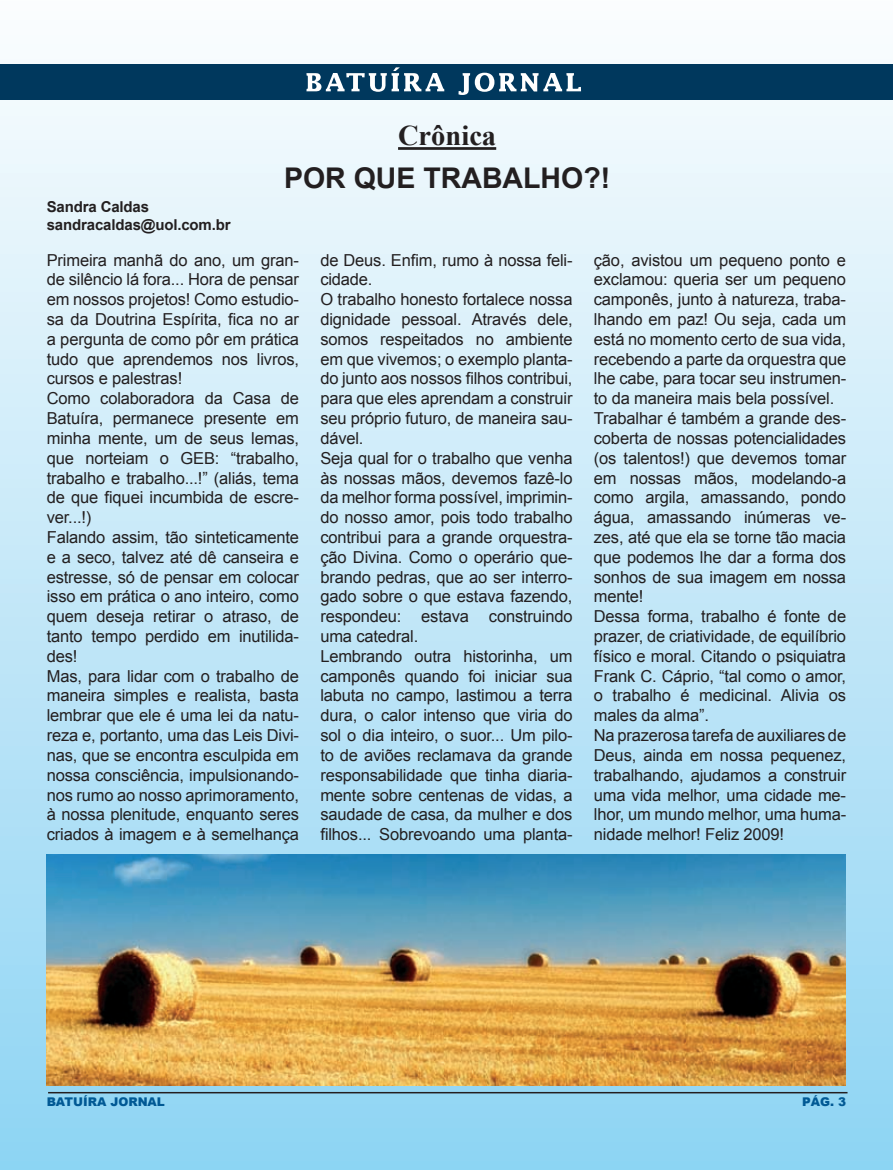
<style>
.page{position:relative;width:893px;height:1170px;background:#fff}
.page>*{position:absolute;margin:0;border:0;box-sizing:border-box;transform-origin:0 0}
.t1{font:700 28.5px "Arial";color:#231f20}
.t2{font:700 28.5px "Times New Roman";color:#231f20}
.t3{font:16.5px/19.8px "Arial";letter-spacing:-.01em;color:#231f20}
.t4{font:700 15px/18px "Arial";letter-spacing:-.01em;color:#231f20}
.t5{font:900 12px "Arial";color:#015994}
</style>
<div class="page">
<div style="left:0;top:0;width:893px;height:1169px;background:linear-gradient(to bottom,#fbfdfe,#8ed3f2)"></div>
<div style="left:0;top:64px;width:893px;height:35px;background:#00385d"></div>
<svg style="left:306px;top:67px;width:138px;height:25px"></svg>
<svg style="left:458px;top:73px;width:123px;height:22px"></svg>
<hr style="left:398px;top:147px;width:98px;height:3px;background:#231f20">
<hr style="left:48px;top:1091px;width:799px;height:2px;background:#231f20">
<img style="left:47px;top:854px;width:798px;height:231px">
<p class="t4" style="left:47px;top:198px;width:185px">Sandra Caldas sandracaldas@uol.com.br</p>
<h1 class="t2" style="left:398px;top:116px;width:100px">Crônica</h1>
<h1 class="t1" style="left:284px;top:159px;width:328px">POR QUE TRABALHO?!</h1>
<p class="t3" style="left:47px;top:250px;width:254px">Primeira manhã do ano, um gran&shy;de silêncio lá fora... Hora de pensar em nossos projetos! Como estudio&shy;sa da Doutrina Espírita, fica no ar a pergunta de como pôr em prática tudo que aprendemos nos livros, cursos e palestras!<br>Como colaboradora da Casa de<br>Batuíra, permanece presente em minha mente, um de seus lemas, que norteiam o GEB: “trabalho, trabalho e trabalho...!” (aliás, tema de que fiquei incumbida de escre&shy;ver...!)<br>Falando assim, tão sinteticamente e a seco, talvez até dê canseira e estresse, só de pensar em colocar isso em prática o ano inteiro, como quem deseja retirar o atraso, de tanto tempo perdido em inutilida&shy;des!<br>Mas, para lidar com o trabalho de maneira simples e realista, basta lembrar que ele é uma lei da natu&shy;reza e, portanto, uma das Leis Divi&shy;nas, que se encontra esculpida em nossa consciência, impulsionando&shy;nos rumo ao nosso aprimoramento, à nossa plenitude, enquanto seres criados à imagem e à semelhança</p>
<p class="t3" style="left:320px;top:250px;width:254px">de Deus. Enfim, rumo à nossa feli&shy;cidade.<br>O trabalho honesto fortalece nossa dignidade pessoal. Através dele, somos respeitados no ambiente em que vivemos; o exemplo planta&shy;do junto aos nossos filhos contribui, para que eles aprendam a construir seu próprio futuro, de maneira sau&shy;dável.<br>Seja qual for o trabalho que venha às nossas mãos, devemos fazê-lo da melhor forma possível, imprimin&shy;do nosso amor, pois todo trabalho contribui para a grande orquestra&shy;ção Divina. Como o operário que&shy;brando pedras, que ao ser interro&shy;gado sobre o que estava fazendo, respondeu: estava construindo uma catedral.<br>Lembrando outra historinha, um camponês quando foi iniciar sua labuta no campo, lastimou a terra dura, o calor intenso que viria do sol o dia inteiro, o suor... Um pilo&shy;to de aviões reclamava da grande responsabilidade que tinha diaria&shy;mente sobre centenas de vidas, a saudade de casa, da mulher e dos filhos... Sobrevoando uma planta-</p>
<p class="t3" style="left:594px;top:250px;width:254px">ção, avistou um pequeno ponto e exclamou: queria ser um pequeno camponês, junto à natureza, traba&shy;lhando em paz! Ou seja, cada um está no momento certo de sua vida, recebendo a parte da orquestra que lhe cabe, para tocar seu instrumen&shy;to da maneira mais bela possível.<br>Trabalhar é também a grande des&shy;coberta de nossas potencialidades (os talentos!) que devemos tomar em nossas mãos, modelando-a como argila, amassando, pondo água, amassando inúmeras ve&shy;zes, até que ela se torne tão macia que podemos lhe dar a forma dos sonhos de sua imagem em nossa mente!<br>Dessa forma, trabalho é fonte de prazer, de criatividade, de equilíbrio físico e moral. Citando o psiquiatra<br>Frank C. Cáprio, “tal como o amor, o trabalho é medicinal. Alivia os males da alma”.<br>Na prazerosa tarefa de auxiliares de<br>Deus, ainda em nossa pequenez, trabalhando, ajudamos a construir uma vida melhor, uma cidade me&shy;lhor, um mundo melhor, uma huma&shy;nidade melhor! Feliz 2009!</p>
<p class="t5" style="left:47px;top:1092px;width:120px">BATUÍRA JORNAL</p>
<p class="t5" style="left:802px;top:1092px;width:46px">PÁG. 3</p>
</div>
